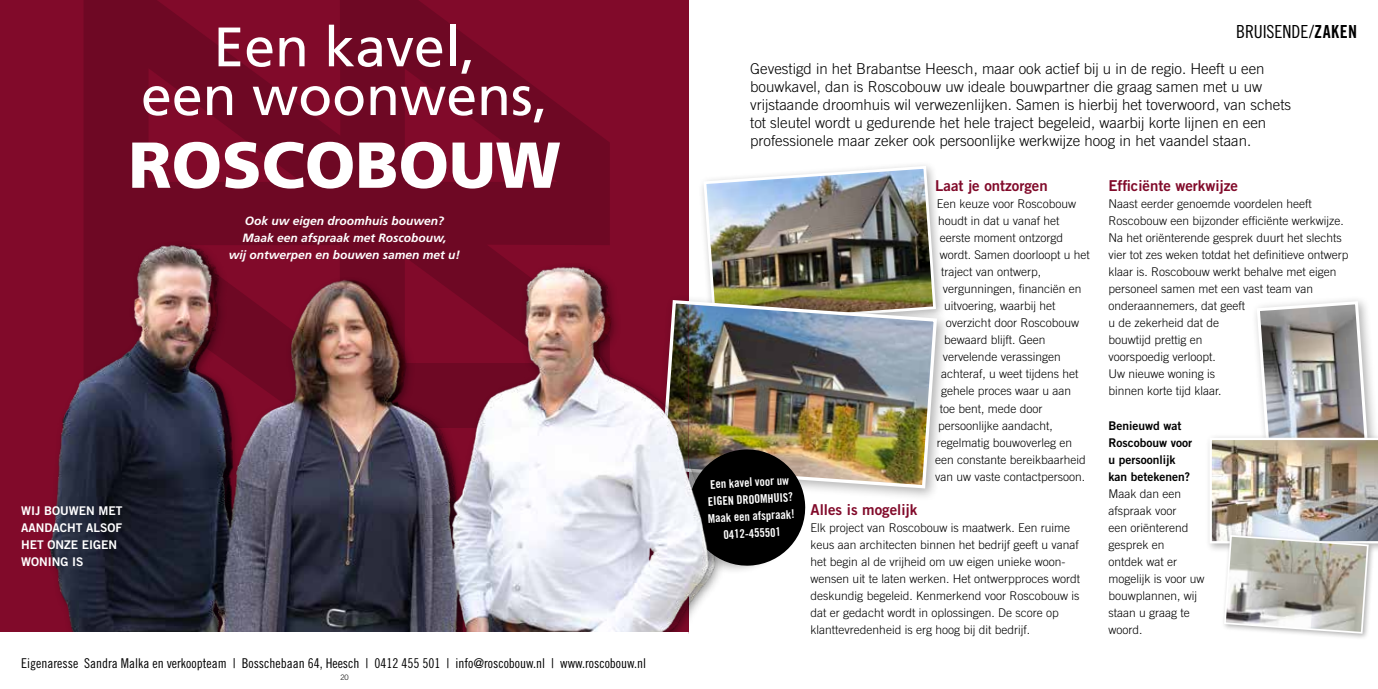
<style>
.page{position:relative;width:1378px;height:689px;background:#fff}
.page>*{position:absolute;margin:0;border:0;box-sizing:border-box;transform-origin:0 0}
.t1{font:900 64.8px "Frutiger LT";color:#fff}
.t2{font:55.5px/48.8px "Frutiger LT";color:#fff;text-align:center}
.t3{font:18px "Trade Gothic LT Std Cn 18";letter-spacing:-.005em;color:#000}
.t4{font:300 15px/18px "Trade Gothic LT Std";color:#000}
.t5{font:15px "Trade Gothic LT Std Bd 2";color:#810a2a}
.t6{font:13.5px "Trade Gothic LT Std Cn 18";color:#000}
.t7{font:300 12px/17px "Trade Gothic LT Std";color:#000}
.t8{font:italic 700 12px/17px "Frutiger LT";color:#fff;text-align:center}
.t9{font:12px/17px "Trade Gothic LT Std Bd Cn 20";color:#fff;text-align:center}
.t10{font:12px/17px "Trade Gothic LT Std Bd 2";color:#000}
.t11{font:12px/17px "Trade Gothic LT Std Bd 2";color:#fff}
.t12{font:300 7.5px "Trade Gothic LT Std";color:#000}
.s1{font-family:"Trade Gothic LT Std Bd Cn 20"}
</style>
<div class="page">
<div style="left:0;top:0;width:689px;height:634px;background:#810a2a"></div>
<svg style="left:84px;top:0;width:526px;height:239px;fill:#6e0824"></svg>
<img style="left:27px;top:239px;width:662px;height:394px">
<div style="left:0;top:633px;width:689px;height:56px;background:#fff"></div>
<div style="left:698px;top:160px;width:249px;height:175px;background:#000;opacity:.3"></div>
<svg style="left:702px;top:164px;width:235px;height:130px"></svg>
<div style="left:689px;top:294px;width:261px;height:207px;background:#000;opacity:.3"></div>
<svg style="left:934px;top:298px;width:5px;height:192px"></svg>
<div style="left:1220px;top:532px;width:155px;height:108px;background:#000;opacity:.3"></div>
<img style="left:1209px;top:300px;width:169px;height:334px">
<div style="left:689px;top:440px;width:112px;height:135px;background:#000;opacity:.3"></div>
<img style="left:659px;top:167px;width:275px;height:400px">
<div style="left:689px;top:469px;width:98px;height:79px;background:#000"></div>
<div style="left:689px;top:240px;width:30px;height:406px;background:#000;opacity:.3"></div>
<h2 class="t2" style="left:141px;top:23px;width:409px">Een kavel,<br>een woonwens,</h2>
<h1 class="t1" style="left:128px;top:126px;width:434px">ROSCOBOUW</h1>
<p class="t11" style="left:21px;top:502px;width:103px">WIJ BOUWEN MET<br>AANDACHT ALSOF<br>HET ONZE EIGEN<br>WONING IS</p>
<p class="t8" style="left:229px;top:213px;width:233px">Ook uw eigen droomhuis bouwen?<br>Maak een afspraak met Roscobouw,<br>wij ontwerpen en bouwen samen met u!</p>
<p class="t6" style="left:21px;top:655px;width:626px">Eigenaresse Sandra Malka en verkoopteam | Bosschebaan 64, Heesch | 0412 455 501 | info@roscobouw.nl | www.roscobouw.nl</p>
<p class="t12" style="left:340px;top:672px;width:10px">20</p>
<h3 class="t3" style="left:1236px;top:21px;width:122px">BRUISENDE/<span class="s1">ZAKEN</span></h3>
<p class="t4" style="left:750px;top:59px;width:542px">Gevestigd in het Brabantse Heesch, maar ook actief bij u in de regio. Heeft u een bouwkavel, dan is Roscobouw uw ideale bouwpartner die graag samen met u uw vrijstaande droomhuis wil verwezenlijken. Samen is hierbij het toverwoord, van schets tot sleutel wordt u gedurende het hele traject begeleid, waarbij korte lijnen en een professionele maar zeker ook persoonlijke werkwijze hoog in het vaandel staan.</p>
<p class="t9" style="left:706px;top:476px;width:88px;rotate:-3deg">Een kavel voor uw<br>EIGEN DROOMHUIS?<br>Maak een afspraak!<br>0412-455501</p>
<p class="t5" style="left:935px;top:177px;width:114px">Laat je ontzorgen</p>
<p class="t7" style="left:936px;top:195px;width:141px">Een keuze voor Roscobouw</p>
<p class="t7" style="left:938px;top:212px;width:123px">houdt in dat u vanaf het</p>
<p class="t7" style="left:939px;top:229px;width:125px">eerste moment ontzorgd</p>
<p class="t7" style="left:939px;top:246px;width:151px">wordt. Samen doorloopt u het</p>
<p class="t7" style="left:941px;top:263px;width:102px">traject van ontwerp,</p>
<p class="t7" style="left:942px;top:280px;width:140px">vergunningen, financiën en</p>
<p class="t7" style="left:944px;top:297px;width:113px">uitvoering, waarbij het</p>
<p class="t7" style="left:945px;top:314px;width:135px">overzicht door Roscobouw</p>
<p class="t7" style="left:944px;top:331px;width:103px">bewaard blijft. Geen</p>
<p class="t7" style="left:942px;top:348px;width:119px">vervelende verassingen</p>
<p class="t7" style="left:941px;top:365px;width:139px">achteraf, u weet tijdens het</p>
<p class="t7" style="left:941px;top:382px;width:132px">gehele proces waar u aan</p>
<p class="t7" style="left:939px;top:399px;width:104px">toe bent, mede door</p>
<p class="t7" style="left:938px;top:417px;width:116px">persoonlijke aandacht,</p>
<p class="t7" style="left:936px;top:434px;width:137px">regelmatig bouwoverleg en</p>
<p class="t7" style="left:935px;top:451px;width:152px">een constante bereikbaarheid</p>
<p class="t7" style="left:935px;top:468px;width:152px">van uw vaste contactpersoon.</p>
<p class="t5" style="left:810px;top:500px;width:108px">Alles is mogelijk</p>
<p class="t7" style="left:810px;top:519px;width:271px">Elk project van Roscobouw is maatwerk. Een ruime keus aan architecten binnen het bedrijf geeft u vanaf het begin al de vrijheid om uw eigen unieke woon&shy;wensen uit te laten werken. Het ontwerpproces wordt deskundig begeleid. Kenmerkend voor Roscobouw is dat er gedacht wordt in oplossingen. De score op klanttevredenheid is erg hoog bij dit bedrijf.</p>
<p class="t5" style="left:1108px;top:177px;width:131px">Efficiënte werkwijze</p>
<p class="t7" style="left:1108px;top:195px;width:242px">Naast eerder genoemde voordelen heeft Roscobouw een bijzonder efficiënte werkwijze.<br>Na het oriënterende gesprek duurt het slechts vier tot zes weken totdat het definitieve ontwerp klaar is. Roscobouw werkt behalve met eigen personeel samen met een vast team van onderaannemers, dat geeft<br>u de zekerheid dat de<br>bouwtijd prettig en<br>voorspoedig verloopt.<br>Uw nieuwe woning is<br>binnen korte tijd klaar.</p>
<p class="t10" style="left:1108px;top:416px;width:85px">Benieuwd wat<br>Roscobouw voor u persoonlijk kan betekenen?</p>
<p class="t7" style="left:1108px;top:485px;width:97px">Maak dan een afspraak voor<br>een oriënterend gesprek en<br>ontdek wat er mogelijk is voor uw bouwplannen, wij staan u graag te woord.</p>
</div>
